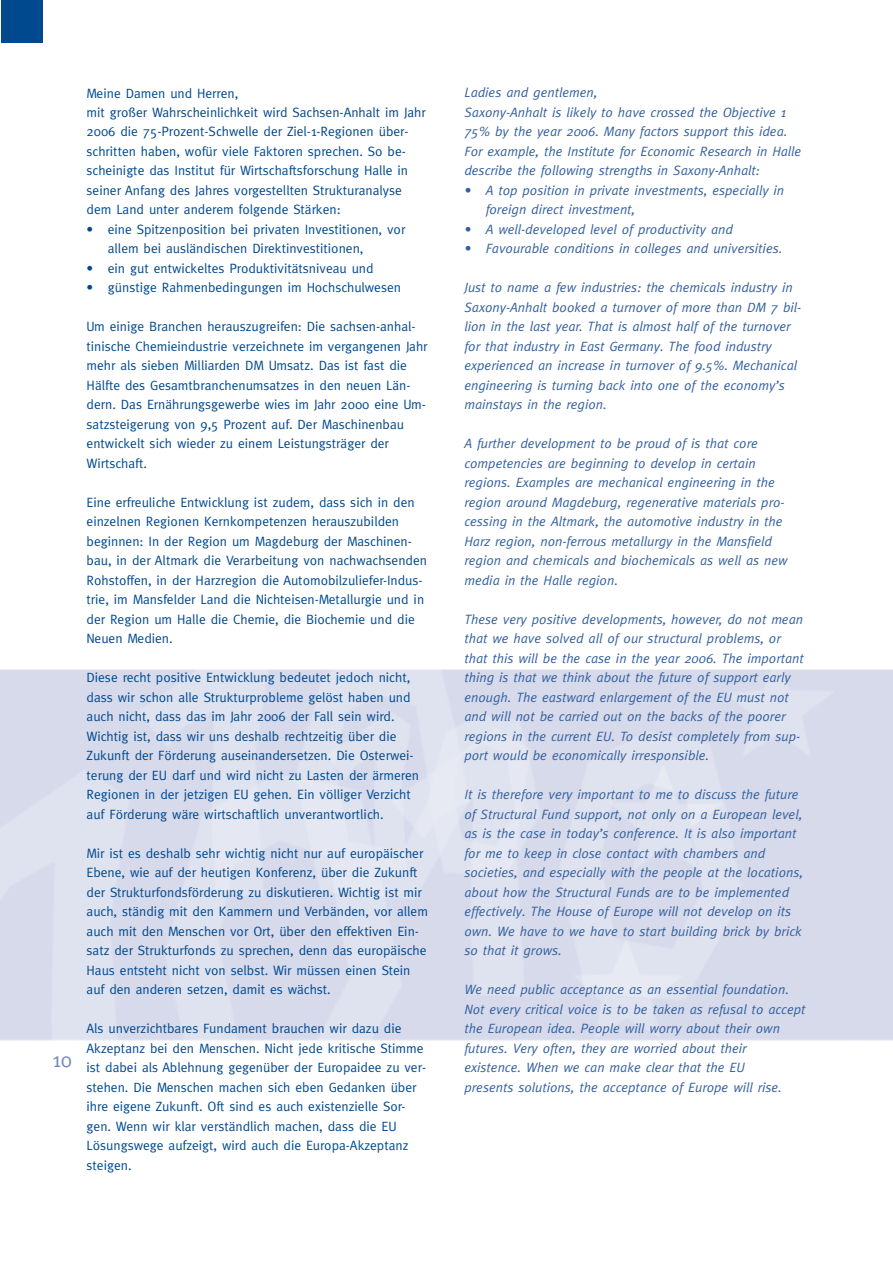
<style>
.page{position:relative;width:893px;height:1263px;background:#fff}
.page>*{position:absolute;margin:0;border:0;box-sizing:border-box;transform-origin:0 0}
.t1{font:21px "Meta";color:#768bbc}
.t2{font:13.5px/19.5px "Meta";color:#00498f}
.t3{font:italic 13.5px/19.5px "Meta";color:#33609f}
</style>
<div class="page">
<div style="left:1px;top:0;width:42px;height:43px;background:#00498f"></div>
<h1 class="t1" style="left:52px;top:1052px;width:21px">10</h1>
<p class="t2" style="left:87px;top:84px;width:340px">Meine Damen und Herren,<br>mit großer Wahrscheinlichkeit wird Sachsen-Anhalt im Jahr 2006 die 75-Prozent-Schwelle der Ziel-1-Regionen über&shy;schritten haben, wofür viele Faktoren sprechen. So be&shy;scheinigte das Institut für Wirtschaftsforschung Halle in seiner Anfang des Jahres vorgestellten Strukturanalyse dem Land unter anderem folgende Stärken:</p>
<p class="t2" style="left:108px;top:221px;width:299px;text-indent:-21px">• eine Spitzenposition bei privaten Investitionen, vor allem bei ausländischen Direktinvestitionen,</p>
<p class="t2" style="left:87px;top:260px;width:288px">• ein gut entwickeltes Produktivitätsniveau und</p>
<p class="t2" style="left:87px;top:279px;width:316px">• günstige Rahmenbedingungen im Hochschulwesen</p>
<p class="t2" style="left:87px;top:318px;width:342px">Um einige Branchen herauszugreifen: Die sachsen-anhal&shy;tinische Chemieindustrie verzeichnete im vergangenen Jahr mehr als sieben Milliarden DM Umsatz. Das ist fast die Hälfte des Gesamtbranchenumsatzes in den neuen Län&shy;dern. Das Ernährungsgewerbe wies im Jahr 2000 eine Um&shy;satzsteigerung von 9,5 Prozent auf. Der Maschinenbau entwickelt sich wieder zu einem Leistungsträger der Wirtschaft.</p>
<p class="t2" style="left:87px;top:494px;width:342px">Eine erfreuliche Entwicklung ist zudem, dass sich in den einzelnen Regionen Kernkompetenzen herauszubilden beginnen: In der Region um Magdeburg der Maschinen&shy;bau, in der Altmark die Verarbeitung von nachwachsenden Rohstoffen, in der Harzregion die Automobilzuliefer-Indus&shy;trie, im Mansfelder Land die Nichteisen-Metallurgie und in der Region um Halle die Chemie, die Biochemie und die Neuen Medien.</p>
<p class="t2" style="left:87px;top:669px;width:334px">Diese recht positive Entwicklung bedeutet jedoch nicht, dass wir schon alle Strukturprobleme gelöst haben und auch nicht, dass das im Jahr 2006 der Fall sein wird.<br>Wichtig ist, dass wir uns deshalb rechtzeitig über die Zukunft der Förderung auseinandersetzen. Die Osterwei&shy;terung der EU darf und wird nicht zu Lasten der ärmeren Regionen in der jetzigen EU gehen. Ein völliger Verzicht auf Förderung wäre wirtschaftlich unverantwortlich.</p>
<p class="t2" style="left:87px;top:845px;width:343px">Mir ist es deshalb sehr wichtig nicht nur auf europäischer Ebene, wie auf der heutigen Konferenz, über die Zukunft der Strukturfondsförderung zu diskutieren. Wichtig ist mir auch, ständig mit den Kammern und Verbänden, vor allem auch mit den Menschen vor Ort, über den effektiven Ein&shy;satz der Strukturfonds zu sprechen, denn das europäische Haus entsteht nicht von selbst. Wir müssen einen Stein auf den anderen setzen, damit es wächst.</p>
<p class="t2" style="left:87px;top:1020px;width:341px">Als unverzichtbares Fundament brauchen wir dazu die Akzeptanz bei den Menschen. Nicht jede kritische Stimme ist dabei als Ablehnung gegenüber der Europaidee zu ver&shy;stehen. Die Menschen machen sich eben Gedanken über ihre eigene Zukunft. Oft sind es auch existenzielle Sor&shy;gen. Wenn wir klar verständlich machen, dass die EU Lösungswege aufzeigt, wird auch die Europa-Akzeptanz steigen.</p>
<p class="t3" style="left:464px;top:84px;width:338px">Ladies and gentlemen,<br>Saxony-Anhalt is likely to have crossed the Objective 1<br>75% by the year 2006. Many factors support this idea.<br>For example, the Institute for Economic Research in Halle describe the following strengths in Saxony-Anhalt:</p>
<p class="t3" style="left:485px;top:182px;width:300px;text-indent:-21px">• A top position in private investments, especially in foreign direct investment,</p>
<p class="t3" style="left:464px;top:221px;width:270px">• A well-developed level of productivity and</p>
<p class="t3" style="left:464px;top:240px;width:319px">• Favourable conditions in colleges and universities.</p>
<p class="t3" style="left:464px;top:279px;width:338px">Just to name a few industries: the chemicals industry in Saxony-Anhalt booked a turnover of more than DM 7 bil&shy;lion in the last year. That is almost half of the turnover for that industry in East Germany. The food industry experienced an increase in turnover of 9.5%. Mechanical engineering is turning back into one of the economy’s mainstays in the region.</p>
<p class="t3" style="left:464px;top:435px;width:324px">A further development to be proud of is that core competencies are beginning to develop in certain regions. Examples are mechanical engineering in the region around Magdeburg, regenerative materials pro&shy;cessing in the Altmark, the automotive industry in the Harz region, non-ferrous metallurgy in the Mansfield region and chemicals and biochemicals as well as new media in the Halle region.</p>
<p class="t3" style="left:464px;top:611px;width:341px">These very positive developments, however, do not mean that we have solved all of our structural problems, or that this will be the case in the year 2006. The important thing is that we think about the future of support early enough. The eastward enlargement of the EU must not and will not be carried out on the backs of the poorer regions in the current EU. To desist completely from sup&shy;port would be economically irresponsible.</p>
<p class="t3" style="left:464px;top:786px;width:340px">It is therefore very important to me to discuss the future of Structural Fund support, not only on a European level, as is the case in today’s conference. It is also important for me to keep in close contact with chambers and societies, and especially with the people at the locations, about how the Structural Funds are to be implemented effectively. The House of Europe will not develop on its own. We have to we have to start building brick by brick so that it grows.</p>
<p class="t3" style="left:464px;top:981px;width:342px">We need public acceptance as an essential foundation.<br>Not every critical voice is to be taken as refusal to accept the European idea. People will worry about their own futures. Very often, they are worried about their existence. When we can make clear that the EU<br>presents solutions, the acceptance of Europe will rise.</p>
</div>
